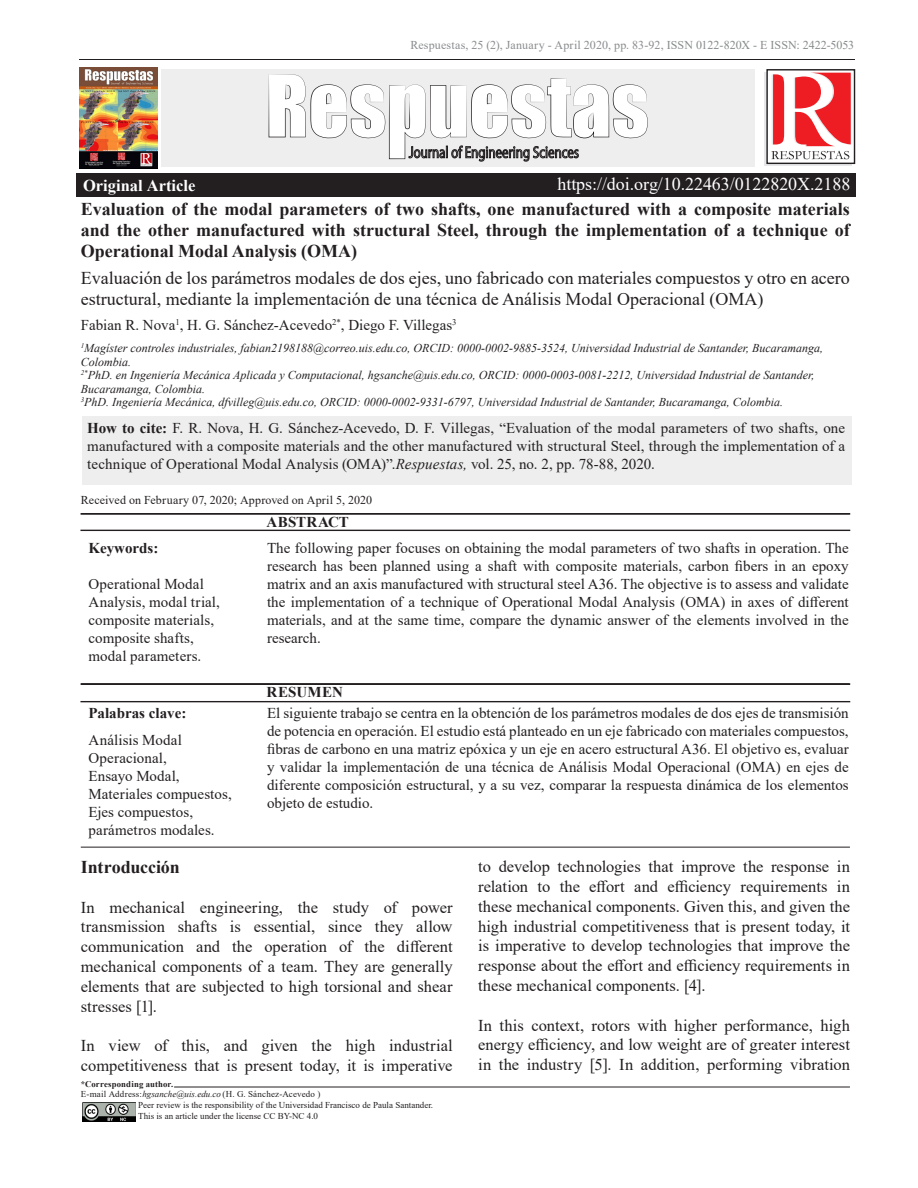
<style>
.page{position:relative;width:918px;height:1188px;background:#fff}
.page>*{position:absolute;margin:0;border:0;box-sizing:border-box;transform-origin:0 0}
.Título_1{font:700 18px/21px "Times New Roman";color:#231f20;text-align:justify}
.Título_1-2{font:18px/21px "Times New Roman";color:#231f20}
.Título_1-3{font:18px "Times New Roman";letter-spacing:-.005em;color:#fff}
.Titulos{font:700 18px "Times New Roman";letter-spacing:-.005em;color:#231f20}
.Estilo_de_párrafo_2{font:16.5px/19.8px "Times New Roman";letter-spacing:.005em;color:#231f20;text-align:justify}
.t1{font:700 16.5px "Times New Roman";color:#fff}
.Resumen{font:15px/18px "Times New Roman";color:#231f20}
.Título_1-4{font:15px "Times New Roman";color:#231f20}
.Título_1-5{font:700 15px "Times New Roman";color:#231f20}
.Título_1-6{font:italic 12px "Times New Roman";color:#231f20}
.t2{font:12px "Times New Roman";letter-spacing:.005em;color:#8a8c8f}
.t3{font:12px "Times New Roman";letter-spacing:.01em;color:#231f20}
.Título_1-7{font:9px/10.9px "Times New Roman";color:#231f20}
.t4{font:700 8.7px "Times New Roman";letter-spacing:.02em;color:#231f20}
.s1{color:#868a8b}
.s2{font-weight:700}
.s3{font-style:italic}
</style>
<div class="page">
<hr style="left:174px;top:1087px;width:676px;height:1px;background:#231f20">
<img style="left:82px;top:1102px;width:54px;height:20px">
<div style="left:161px;top:69px;width:594px;height:98px;background:#eeeeef"></div>
<hr style="left:79px;top:60px;width:776px;height:1px;background:#231f20">
<svg style="left:269px;top:74px;width:379px;height:88px"></svg>
<div style="left:76px;top:173px;width:780px;height:24px;background:#231f20"></div>
<div style="left:764px;top:72px;width:88px;height:94px;background:#e6e7e9"></div>
<div style="left:767px;top:70px;width:88px;height:93px;background:#fff"></div>
<div style="left:766px;top:69px;width:89px;height:95px;border:1px solid #231f20"></div>
<svg style="left:771px;top:73px;width:80px;height:87px"></svg>
<img style="left:80px;top:67px;width:78px;height:101px">
<hr style="left:81px;top:514px;width:769px;height:1px;background:#231f20">
<div style="left:81px;top:513px;width:769px;height:1px;border:1px solid #231f20"></div>
<div style="left:81px;top:530px;width:769px;height:1px;border:1px solid #231f20"></div>
<div style="left:81px;top:684px;width:769px;height:1px;border:1px solid #231f20"></div>
<div style="left:81px;top:701px;width:769px;height:1px;border:1px solid #231f20"></div>
<hr style="left:81px;top:847px;width:769px;height:1px;background:#231f20">
<div style="left:83px;top:416px;width:769px;height:69px;background:#eeeeef"></div>
<p class="t1" style="left:83px;top:174px;width:114px">Original Article</p>
<p class="t2" style="left:410px;top:36px;width:445px">Respuestas, 25 (2), January - April 2020, pp. 83-92, <span class="s1">ISSN 0122-820X - E ISSN: 2422-5053</span></p>
<p class="Título_1-3" style="left:558px;top:171px;width:294px">https://doi.org/10.22463/0122820X.2188</p>
<p class="Título_1" style="left:81px;top:198px;width:771px">Evaluation of the modal parameters of two shafts, one manufactured with a composite materials and the other manufactured with structural Steel, through the implementation of a technique of Operational Modal Analysis (OMA)</p>
<p class="Título_1-2" style="left:81px;top:267px;width:771px">Evaluación de los parámetros modales de dos ejes, uno fabricado con materiales compuestos y otro en acero estructural, mediante la implementación de una técnica de Análisis Modal Operacional (OMA)</p>
<p class="Título_1-4" style="left:81px;top:314px;width:377px">Fabian R. Nova<sup>1</sup>, H. G. Sánchez-Acevedo<sup>2*</sup>, Diego F. Villegas<sup>3</sup></p>
<p class="Título_1-6" style="left:81px;top:340px;width:744px"><sup>1</sup>Magíster controles industriales, fabian2198188@correo.uis.edu.co, ORCID: 0000-0002-9885-3524, Universidad Industrial de Santander, Bucaramanga,</p>
<p class="Título_1-6" style="left:81px;top:354px;width:52px">Colombia.</p>
<p class="Título_1-6" style="left:81px;top:367px;width:735px"><sup>2*</sup>PhD. en Ingeniería Mecánica Aplicada y Computacional, hgsanche@uis.edu.co, ORCID: 0000-0003-0081-2212, Universidad Industrial de Santander,</p>
<p class="Título_1-6" style="left:81px;top:381px;width:126px">Bucaramanga, Colombia.</p>
<p class="Título_1-6" style="left:81px;top:394px;width:704px"><sup>3</sup>PhD. Ingeniería Mecánica, dfvilleg@uis.edu.co, ORCID: 0000-0002-9331-6797, Universidad Industrial de Santander, Bucaramanga, Colombia.</p>
<p class="Resumen" style="left:87px;top:418px;width:759px;text-align:justify"><span class="s2">How to cite:</span> F. R. Nova, H. G. Sánchez-Acevedo, D. F. Villegas, “Evaluation of the modal parameters of two shafts, one manufactured with a composite materials and the other manufactured with structural Steel, through the implementation of a technique of Operational Modal Analysis (OMA)”.<span class="s3">Respuestas,</span> vol. 25, no. 2, pp. 78-88, 2020.</p>
<p class="t3" style="left:81px;top:491px;width:293px">Received on February 07, 2020; Approved on April 5, 2020</p>
<p class="Título_1-5" style="left:88px;top:537px;width:71px">Keywords:</p>
<p class="Resumen" style="left:88px;top:574px;width:133px">Operational Modal<br>Analysis, modal trial, composite materials, composite shafts,</p>
<p class="Resumen" style="left:88px;top:646px;width:114px">modal parameters.</p>
<p class="Título_1-5" style="left:267px;top:512px;width:84px">ABSTRACT</p>
<p class="Resumen" style="left:267px;top:538px;width:583px;text-align:justify">The following paper focuses on obtaining the modal parameters of two shafts in operation. The research has been planned using a shaft with composite materials, carbon fibers in an epoxy matrix and an axis manufactured with structural steel A36. The objective is to assess and validate the implementation of a technique of Operational Modal Analysis (OMA) in axes of different materials, and at the same time, compare the dynamic answer of the elements involved in the research.</p>
<p class="Título_1-5" style="left:88px;top:702px;width:99px">Palabras clave:</p>
<p class="Resumen" style="left:88px;top:730px;width:95px">Análisis Modal<br>Operacional,</p>
<p class="Resumen" style="left:88px;top:766px;width:93px">Ensayo Modal,</p>
<p class="Resumen" style="left:88px;top:784px;width:145px">Materiales compuestos,<br>Ejes compuestos, parámetros modales.</p>
<p class="Título_1-5" style="left:267px;top:681px;width:78px">RESUMEN</p>
<p class="Resumen" style="left:267px;top:704px;width:583px;text-align:justify">El siguiente trabajo se centra en la obtención de los parámetros modales de dos ejes de transmisión de potencia en operación. El estudio está planteado en un eje fabricado con materiales compuestos, fibras de carbono en una matriz epóxica y un eje en acero estructural A36. El objetivo es, evaluar y validar la implementación de una técnica de Análisis Modal Operacional (OMA) en ejes de diferente composición estructural, y a su vez, comparar la respuesta dinámica de los elementos objeto de estudio.</p>
<p class="Titulos" style="left:81px;top:854px;width:100px">Introducción</p>
<p class="Estilo_de_párrafo_2" style="left:81px;top:897px;width:373px">In mechanical engineering, the study of power transmission shafts is essential, since they allow communication and the operation of the different mechanical components of a team. They are generally elements that are subjected to high torsional and shear stresses [1].</p>
<p class="Estilo_de_párrafo_2" style="left:81px;top:1035px;width:373px">In view of this, and given the high industrial competitiveness that is present today, it is imperative</p>
<p class="t4" style="left:81px;top:1078px;width:94px">*Corresponding author.</p>
<p class="Título_1-7" style="left:138px;top:1088px;width:296px;text-indent:-57px">E-mail Address:<span class="s3">hgsanche@uis.edu.co</span> (H. G. Sánchez-Acevedo )<br>Peer review is the responsibility of the Universidad Francisco de Paula Santander.<br>This is an article under the license CC BY-NC 4.0</p>
<p class="Título_1-7" style="left:160px;top:1108px;width:297px">Peer review is the responsibility of the Universidad Francisco de Paula Santander.</p>
<p class="Estilo_de_párrafo_2" style="left:478px;top:856px;width:373px">to develop technologies that improve the response in relation to the effort and efficiency requirements in these mechanical components. Given this, and given the high industrial competitiveness that is present today, it is imperative to develop technologies that improve the response about the effort and efficiency requirements in these mechanical components. [4].</p>
<p class="Estilo_de_párrafo_2" style="left:478px;top:1015px;width:373px">In this context, rotors with higher performance, high energy efficiency, and low weight are of greater interest in the industry [5]. In addition, performing vibration</p>
</div>
